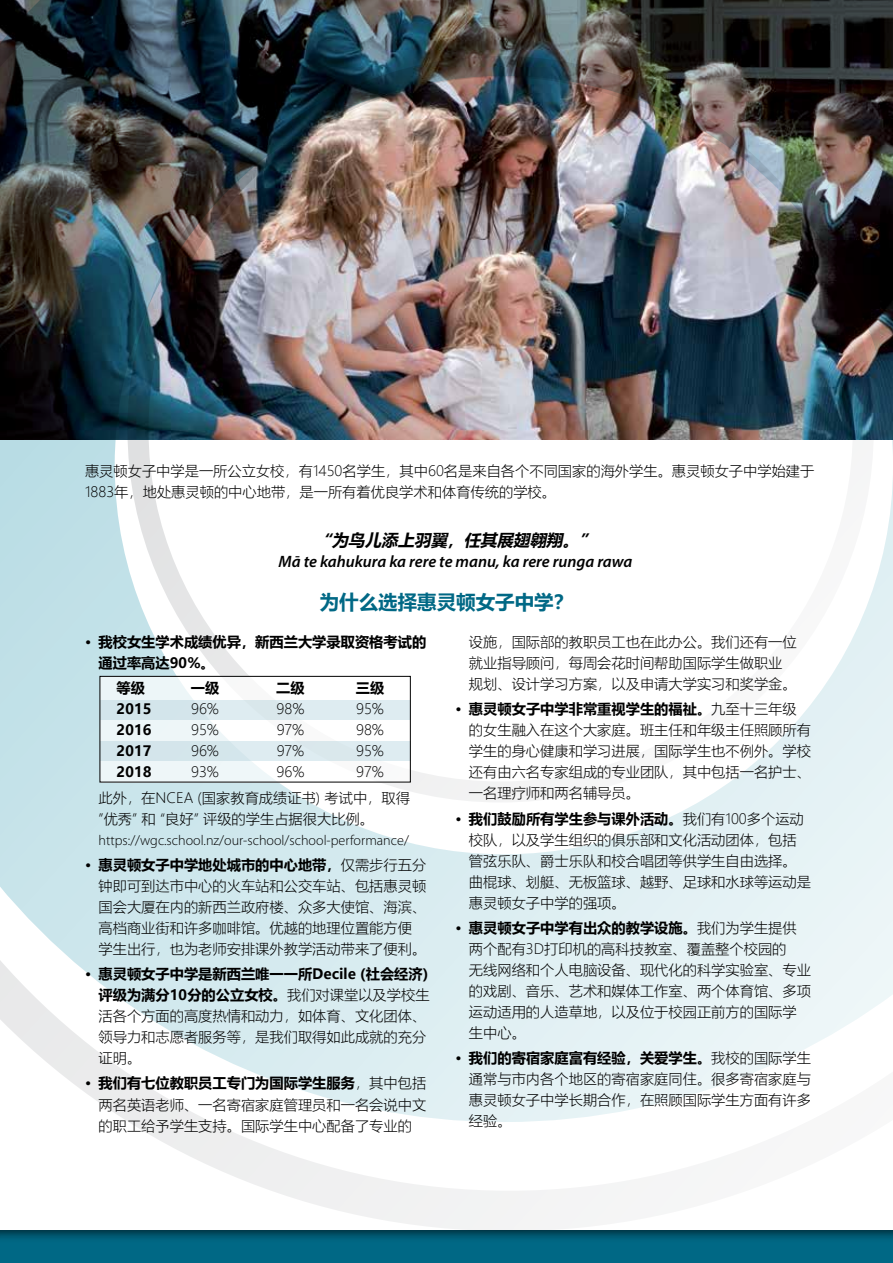
<style>
.page{position:relative;width:893px;height:1263px;background:#fff}
.page>*{position:absolute;margin:0;border:0;box-sizing:border-box;transform-origin:0 0}
.t1{font:700 19.5px "Microsoft Ya Hei";color:#006885}
.t2{font:italic 600 16.5px "Myriad Pro";letter-spacing:-.005em;color:#000}
.t3{font:italic 700 16.5px "Microsoft Ya Hei";color:#000}
.t4{font:300 14.25px/21px "Microsoft Ya Hei";color:#000}
.t5{font:700 14.25px/21px "Microsoft Ya Hei";color:#000}
.t6{font:300 14.25px "Myriad Pro";color:#000}
.s1{font-weight:700}
</style>
<div class="page">
<div style="left:0;top:1227px;width:893px;height:36px;background:#000;opacity:.61"></div>
<svg style="left:0;top:1122px;width:893px;height:109px"></svg>
<img style="left:0;top:0;width:893px;height:1122px">
<div style="left:127px;top:56px;width:747px;height:746px;border:21px solid #9fa1a4;border-radius:50%"></div>
<svg style="left:102px;top:678px;width:307px;height:102px"></svg>
<div style="left:100px;top:676px;width:311px;height:106px;border:1px solid #000"></div>
<p class="t4" style="left:85px;top:460px;width:731px">惠灵顿女子中学是一所公立女校，有1450名学生，其中60名是来自各个不同国家的海外学生。惠灵顿女子中学始建于<br>1883年，地处惠灵顿的中心地带，是一所有着优良学术和体育传统的学校。</p>
<p class="t3" style="left:315px;top:529px;width:286px">“为鸟儿添上羽翼，任其展翅翱翔。”</p>
<p class="t2" style="left:279px;top:551px;width:355px">Mā te kahukura ka rere te manu, ka rere runga rawa</p>
<h1 class="t1" style="left:320px;top:588px;width:255px">为什么选择惠灵顿女子中学？</h1>
<p class="t5" style="left:99px;top:631px;width:329px;text-indent:-13px">• 我校女生学术成绩优异，新西兰大学录取资格考试的通过率高达90%。</p>
<p class="t5" style="left:117px;top:677px;width:30px">等级</p>
<p class="t5" style="left:191px;top:677px;width:30px">一级</p>
<p class="t5" style="left:276px;top:677px;width:30px">二级</p>
<p class="t5" style="left:356px;top:677px;width:30px">三级</p>
<p class="t5" style="left:117px;top:698px;width:37px">2015</p>
<p class="t4" style="left:191px;top:698px;width:29px">96%</p>
<p class="t4" style="left:277px;top:698px;width:29px">98%</p>
<p class="t4" style="left:356px;top:698px;width:29px">95%</p>
<p class="t5" style="left:117px;top:719px;width:37px">2016</p>
<p class="t4" style="left:191px;top:719px;width:29px">95%</p>
<p class="t4" style="left:277px;top:719px;width:29px">97%</p>
<p class="t4" style="left:356px;top:719px;width:29px">98%</p>
<p class="t5" style="left:117px;top:740px;width:37px">2017</p>
<p class="t4" style="left:191px;top:740px;width:29px">96%</p>
<p class="t4" style="left:277px;top:740px;width:29px">97%</p>
<p class="t4" style="left:356px;top:740px;width:29px">95%</p>
<p class="t5" style="left:117px;top:761px;width:37px">2018</p>
<p class="t4" style="left:191px;top:761px;width:29px">93%</p>
<p class="t4" style="left:277px;top:761px;width:29px">96%</p>
<p class="t4" style="left:99px;top:759px;width:313px;line-height:25.2px;text-indent:258px">97%<br>此外，在NCEA (国家教育成绩证书) 考试中，取得</p>
<p class="t4" style="left:99px;top:808px;width:277px">”优秀” 和 “良好” 评级的学生占据很大比例。</p>
<p class="t6" style="left:99px;top:831px;width:312px">https://wgc.school.nz/our-school/school-performance/</p>
<p class="t4" style="left:99px;top:854px;width:329px;text-indent:-13px"><span class="s1">• 惠灵顿女子中学地处城市的中心地带，</span>仅需步行五分钟即可到达市中心的火车站和公交车站、包括惠灵顿国会大厦在内的新西兰政府楼、众多大使馆、海滨、高档商业街和许多咖啡馆。优越的地理位置能方便学生出行，也为老师安排课外教学活动带来了便利。</p>
<p class="t4" style="left:99px;top:963px;width:333px;text-indent:-13px"><span class="s1">• 惠灵顿女子中学是新西兰唯一一所Decile (社会经济)评级为满分10分的公立女校。</span>我们对课堂以及学校生活各个方面的高度热情和动力，如体育、文化团体、领导力和志愿者服务等，是我们取得如此成就的充分证明。</p>
<p class="t4" style="left:99px;top:1072px;width:329px;text-align:justify;text-indent:-13px"><span class="s1">• 我们有七位教职员工专门为国际学生服务</span>，其中包括两名英语老师、一名寄宿家庭管理员和一名会说中文的职工给予学生支持。国际学生中心配备了专业的</p>
<p class="t4" style="left:469px;top:631px;width:329px">设施，国际部的教职员工也在此办公。我们还有一位就业指导顾问，每周会花时间帮助国际学生做职业规划、设计学习方案，以及申请大学实习和奖学金。</p>
<p class="t4" style="left:469px;top:698px;width:343px;text-indent:-13px"><span class="s1">• 惠灵顿女子中学非常重视学生的福祉。</span>九至十三年级的女生融入在这个大家庭。班主任和年级主任照顾所有学生的身心健康和学习进展，国际学生也不例外。学校还有由六名专家组成的专业团队，其中包括一名护士、一名理疗师和两名辅导员。</p>
<p class="t4" style="left:469px;top:808px;width:343px;text-indent:-13px"><span class="s1">• 我们鼓励所有学生参与课外活动。</span>我们有100多个运动校队，以及学生组织的俱乐部和文化活动团体，包括管弦乐队、爵士乐队和校合唱团等供学生自由选择。曲棍球、划艇、无板篮球、越野、足球和水球等运动是惠灵顿女子中学的强项。</p>
<p class="t4" style="left:469px;top:917px;width:343px;text-indent:-13px"><span class="s1">• 惠灵顿女子中学有出众的教学设施。</span>我们为学生提供两个配有3D打印机的高科技教室、覆盖整个校园的<br>无线网络和个人电脑设备、现代化的科学实验室、专业的戏剧、音乐、艺术和媒体工作室、两个体育馆、多项运动适用的人造草地，以及位于校园正前方的国际学生中心。</p>
<p class="t4" style="left:469px;top:1047px;width:344px;text-align:justify;text-indent:-13px"><span class="s1">• 我们的寄宿家庭富有经验，关爱学生。</span>我校的国际学生通常与市内各个地区的寄宿家庭同住。很多寄宿家庭与惠灵顿女子中学长期合作，在照顾国际学生方面有许多经验。</p>
</div>
